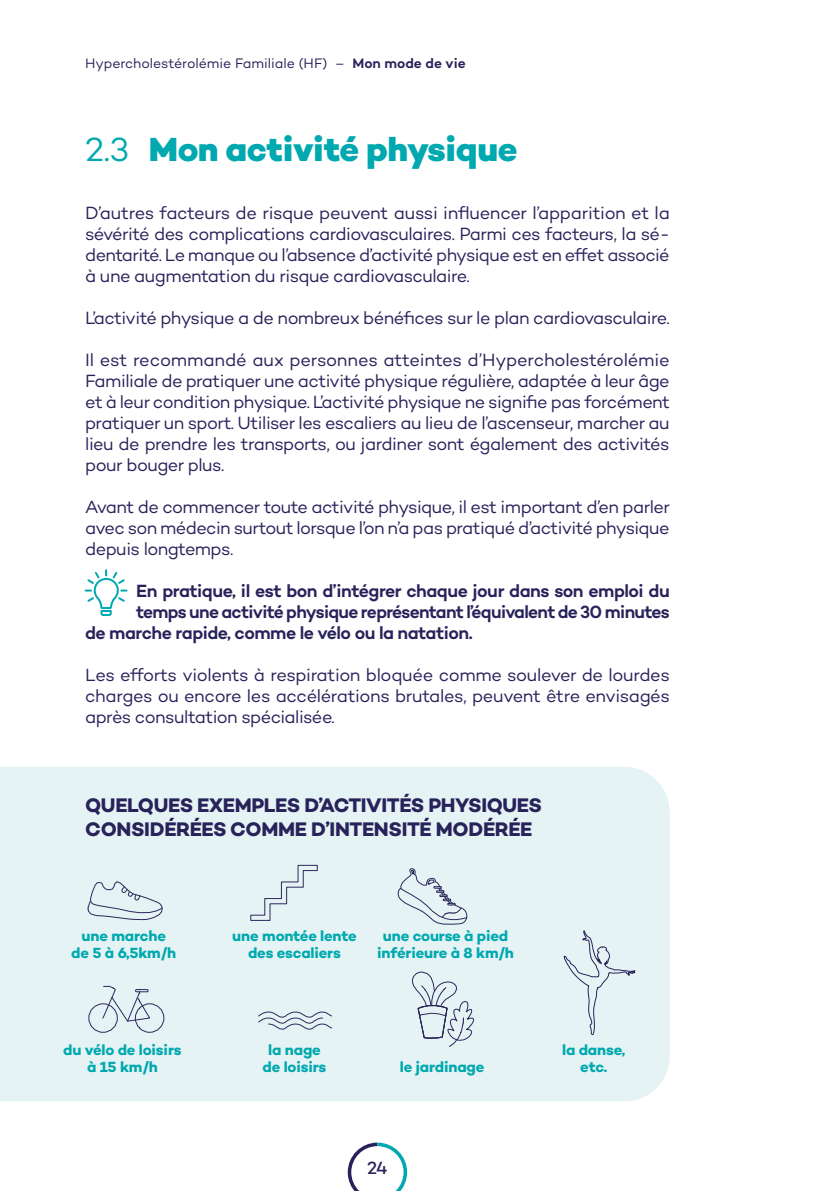
<style>
.page{position:relative;width:840px;height:1191px;background:#fff}
.page>*{position:absolute;margin:0;border:0;box-sizing:border-box;transform-origin:0 0}
.t1{font:800 34px "Campton";letter-spacing:-.01em;color:#00a8b0}
.t2{font:700 20px/24px "Campton";letter-spacing:-.015em;color:#28225a}
.t3{font:18px/21px "Campton";letter-spacing:-.03em;color:#28225a;text-align:justify}
.t4{font:600 18px "Campton";letter-spacing:-.035em;color:#28225a}
.t5{font:500 18px "Campton";color:#28225a}
.t6{font:700 15px/17px "Campton";letter-spacing:-.015em;color:#00a8b0;text-align:center}
.t7{font:14px "Campton";letter-spacing:-.005em;color:#28225a}
.s1{font-weight:600}
.s2{font-weight:400}
</style>
<div class="page">
<svg style="left:347px;top:1142px;width:61px;height:49px"></svg>
<div style="left:0;top:767px;width:669px;height:334px;background:#e5f3f4"></div>
<div style="left:88px;top:1003px;width:30px;height:29px;border:1px solid #bfbfbf;border-radius:50%"></div>
<div style="left:135px;top:1003px;width:29px;height:29px;border:1px solid #bfbfbf;border-radius:50%"></div>
<svg style="left:101px;top:984px;width:50px;height:38px;background:#ced9e1"></svg>
<svg style="left:257px;top:1011px;width:76px;height:19px"></svg>
<svg style="left:411px;top:970px;width:64px;height:77px;background:#d0dce3"></svg>
<svg style="left:250px;top:864px;width:68px;height:57px;background:#d9e6ea"></svg>
<svg style="left:87px;top:876px;width:77px;height:44px;background:#d4e0e6"></svg>
<svg style="left:397px;top:867px;width:71px;height:58px;background:#d2dee4"></svg>
<svg style="left:86px;top:570px;width:40px;height:47px"></svg>
<svg style="left:563px;top:927px;width:72px;height:108px;background:#dae7eb"></svg>
<p class="t7" style="left:85px;top:55px;width:382px">Hypercholestérolémie Familiale (HF) – <span class="s1">Mon mode de vie</span></p>
<h1 class="t1" style="left:85px;top:128px;width:433px"><span class="s2">2.3</span> Mon activité physique</h1>
<p class="t3" style="left:85px;top:202px;width:586px">D’autres facteurs de risque peuvent aussi influencer l’apparition et la sévérité des complications cardiovasculaires. Parmi ces facteurs, la sé&shy;dentarité. Le manque ou l’absence d’activité physique est en effet associé à une augmentation du risque cardiovasculaire.</p>
<p class="t3" style="left:85px;top:307px;width:585px">L’activité physique a de nombreux bénéfices sur le plan cardiovasculaire.</p>
<p class="t3" style="left:85px;top:349px;width:586px">Il est recommandé aux personnes atteintes d’Hypercholestérolémie Familiale de pratiquer une activité physique régulière, adaptée à leur âge et à leur condition physique. L’activité physique ne signifie pas forcément pratiquer un sport. Utiliser les escaliers au lieu de l’ascenseur, marcher au lieu de prendre les transports, ou jardiner sont également des activités pour bouger plus.</p>
<p class="t3" style="left:85px;top:496px;width:586px">Avant de commencer toute activité physique, il est important d’en parler avec son médecin surtout lorsque l’on n’a pas pratiqué d’activité physique depuis longtemps.</p>
<p class="t4" style="left:136px;top:579px;width:535px">En pratique, il est bon d’intégrer chaque jour dans son emploi du</p>
<p class="t4" style="left:136px;top:600px;width:535px">temps une activité physique représentant l’équivalent de 30 minutes</p>
<p class="t4" style="left:85px;top:621px;width:389px">de marche rapide, comme le vélo ou la natation.</p>
<p class="t3" style="left:85px;top:664px;width:586px">Les efforts violents à respiration bloquée comme soulever de lourdes charges ou encore les accélérations brutales, peuvent être envisagés après consultation spécialisée.</p>
<p class="t2" style="left:85px;top:793px;width:458px">QUELQUES EXEMPLES D’ACTIVITÉS PHYSIQUES<br>CONSIDÉRÉES COMME D’INTENSITÉ MODÉRÉE</p>
<p class="t6" style="left:71px;top:927px;width:106px">une marche de 5 à 6,5km/h</p>
<p class="t6" style="left:232px;top:927px;width:126px">une montée lente des escaliers</p>
<p class="t6" style="left:377px;top:927px;width:138px">une course à pied inférieure à 8 km/h</p>
<p class="t6" style="left:63px;top:1041px;width:120px">du vélo de loisirs à 15 km/h</p>
<p class="t6" style="left:262px;top:1041px;width:65px">la nage de loisirs</p>
<p class="t6" style="left:399px;top:1058px;width:86px">le jardinage</p>
<p class="t5" style="left:367px;top:1156px;width:22px">24</p>
<p class="t6" style="left:562px;top:1041px;width:65px">la danse, etc.</p>
</div>
